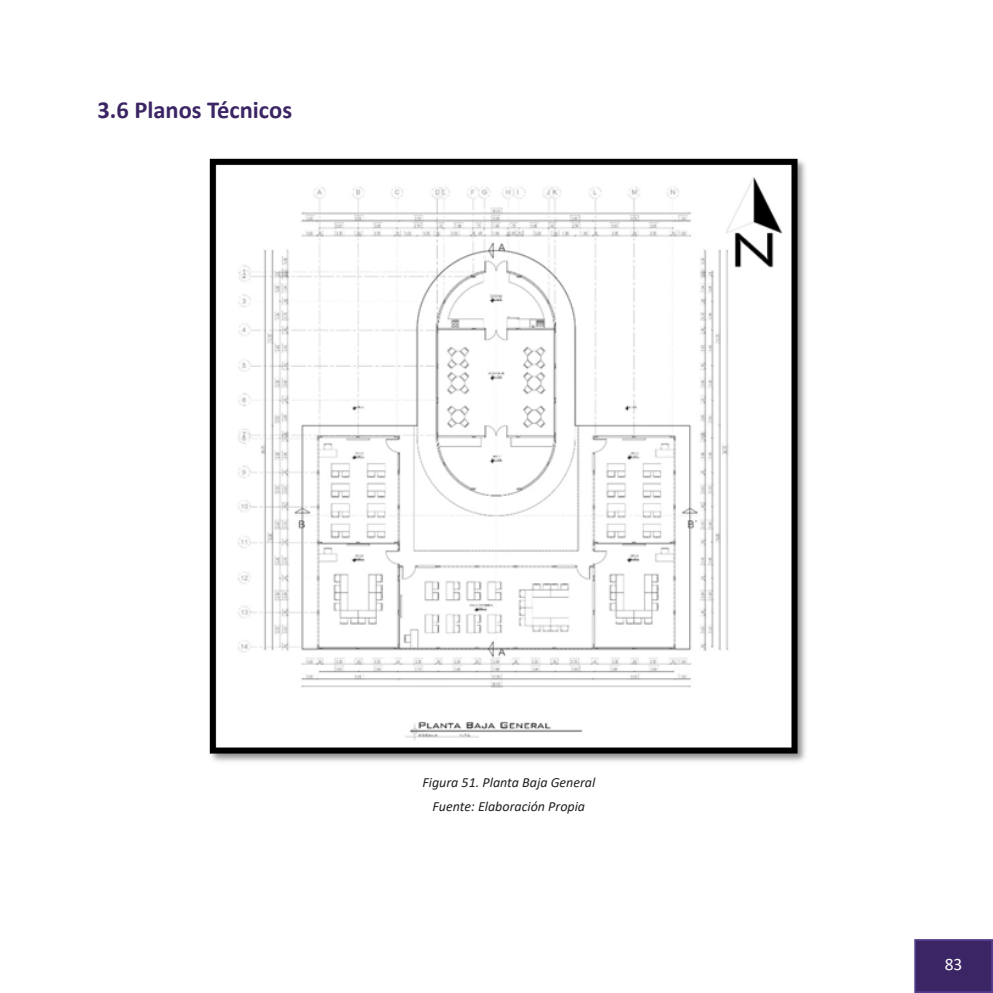
<style>
.page{position:relative;width:993px;height:993px;background:#fff}
.page>*{position:absolute;margin:0;border:0;box-sizing:border-box;transform-origin:0 0}
.Estilo_de_párrafo_2{font:700 24.5px "Calibri";color:#3b2564}
.t1{font:17.5px "Calibri";color:#fcfcfc}
.No_Spacing{font:italic 14px "Calibri";color:#231f20}
</style>
<div class="page">
<div style="left:913px;top:938px;width:79px;height:54px;background:#3b2564;border:2px solid #543f8d"></div>
<img style="left:209px;top:158px;width:597px;height:604px">
<p class="Estilo_de_párrafo_2" style="left:97px;top:92px;width:196px">3.6 Planos Técnicos</p>
<p class="No_Spacing" style="left:422px;top:772px;width:174px">Figura 51. Planta Baja General</p>
<p class="No_Spacing" style="left:432px;top:796px;width:154px">Fuente: Elaboración Propia</p>
<p class="t1" style="left:944px;top:951px;width:19px">83</p>
</div>
